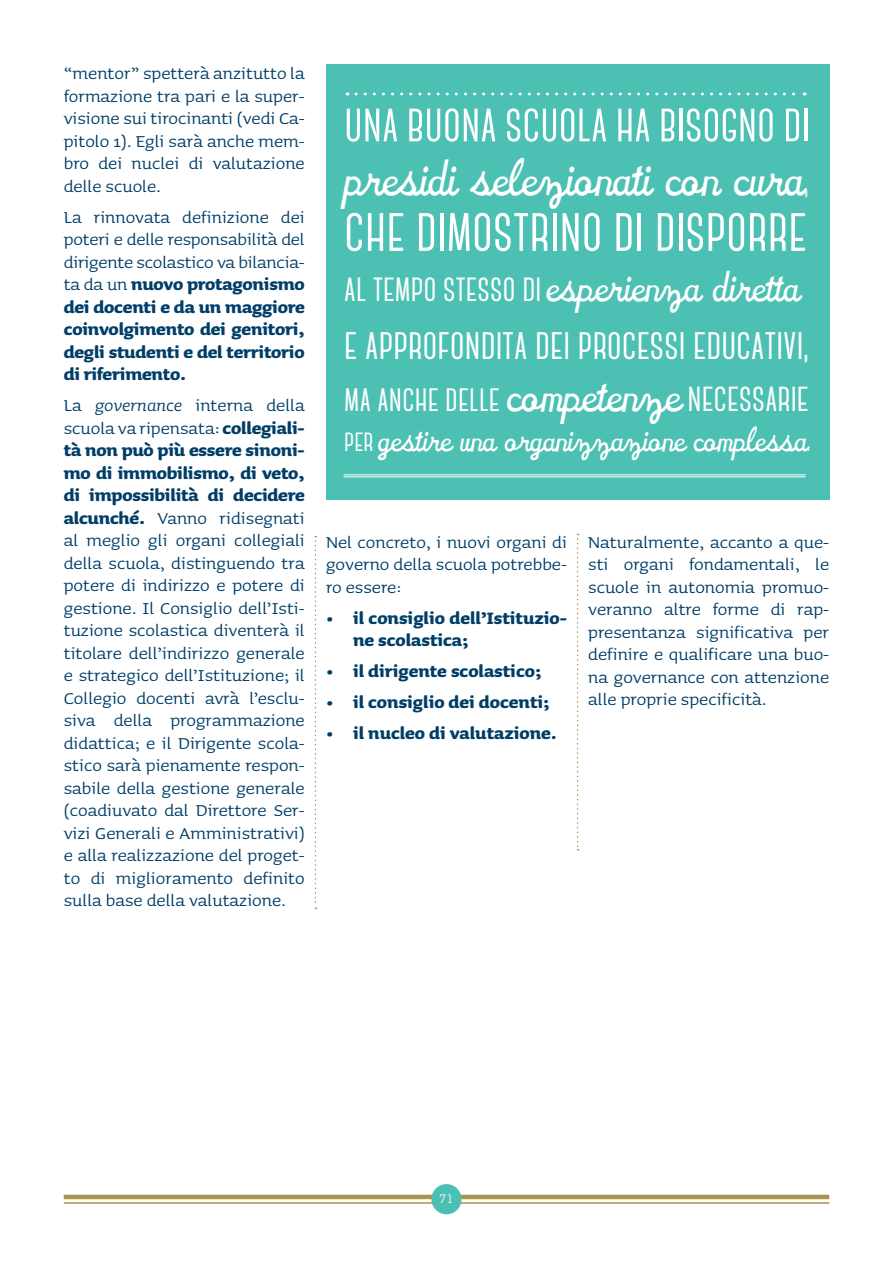
<style>
.page{position:relative;width:893px;height:1263px;background:#fff}
.page>*{position:absolute;margin:0;border:0;box-sizing:border-box;transform-origin:0 0}
.t1{font:700 67.5px "Canter";color:#fff}
.t2{font:700 58.5px "Canter";color:#fff}
.t3{font:49.5px "Varsity Script JF";color:#fff}
.t4{font:700 48px "Canter";color:#fff}
.t5{font:42px "Varsity Script JF";color:#fff}
.t6{font:700 40.5px "Canter";color:#fff}
.t7{font:33px "Varsity Script JF";color:#fff}
.testo_scorrevole{font:21px/22.5px "Sauna";color:#003e68;text-align:justify}
.testo_scorrevole-2{font:700 21px/22.5px "Sauna";color:#003e68;text-align:justify}
.t8{font:12px "Lubalin Graph";color:#fff}
.s1{font-weight:400}
.s2{font-style:italic}
.s3{font-weight:700}
.s4{font-family:"Canter Outline"}
.s5{font-family:"Canter";font-weight:700}
.s6{font-family:"Varsity Script JF";font-weight:400;font-size:46.5px}
.s7{font-size:43.5px}
</style>
<div class="page">
<svg style="left:315px;top:536px;width:1px;height:373px"></svg>
<svg style="left:577px;top:534px;width:2px;height:316px"></svg>
<div style="left:326px;top:64px;width:503px;height:436px;background:#4bc0b3"></div>
<hr style="left:344px;top:474px;width:462px;height:1px;background:#fff">
<hr style="left:344px;top:476px;width:462px;height:1px;background:#fff">
<svg style="left:356px;top:92px;width:449px;height:3px"></svg>
<hr style="left:64px;top:1195px;width:765px;height:4px;background:#aa934b">
<hr style="left:64px;top:1202px;width:765px;height:2px;background:#aa934b">
<div style="left:431px;top:1184px;width:31px;height:30px;background:#4bc0b3;border-radius:50%"></div>
<p class="testo_scorrevole" style="left:64px;top:62px;width:242px">“mentor” spetterà anzitutto la formazione tra pari e la super&shy;visione sui tirocinanti (vedi Ca&shy;pitolo 1). Egli sarà anche mem&shy;bro dei nuclei di valutazione delle scuole.</p>
<p class="testo_scorrevole-2" style="left:64px;top:205px;width:242px"><span class="s1">La rinnovata definizione dei poteri e delle responsabilità del dirigente scolastico va bilancia&shy;ta da un</span> nuovo protagonismo dei docenti e da un maggiore coinvolgimento dei genitori, degli studenti e del territorio di riferimento.</p>
<p class="testo_scorrevole" style="left:64px;top:394px;width:242px">La <span class="s2">governance</span> interna della scuola va ripensata: <span class="s3">collegiali&shy;tà non può più essere sinoni&shy;mo di immobilismo, di veto, di impossibilità di decidere alcunché.</span> Vanno ridisegnati al meglio gli organi collegiali della scuola, distinguendo tra potere di indirizzo e potere di gestione. Il Consiglio dell’Isti&shy;tuzione scolastica diventerà il titolare dell’indirizzo generale e strategico dell’Istituzione; il Collegio docenti avrà l’esclu&shy;siva della programmazione didattica; e il Dirigente scola&shy;stico sarà pienamente respon&shy;sabile della gestione generale (coadiuvato dal Direttore Ser&shy;vizi Generali e Amministrativi) e alla realizzazione del proget&shy;to di miglioramento definito sulla base della valutazione.</p>
<p class="t2" style="left:344px;top:92px;width:467px">una buona scuola ha bisogno di</p>
<p class="t3" style="left:344px;top:149px;width:465px">presidi selezionati con cura<span class="s4">,</span></p>
<p class="t1" style="left:344px;top:194px;width:464px">che dimostrino di disporre</p>
<p class="t5" style="left:344px;top:262px;width:457px"><span class="s5">al tempo stesso di</span>esperienza diretta</p>
<p class="t4" style="left:344px;top:319px;width:466px">e approfondita dei processi educativi,</p>
<p class="t6" style="left:344px;top:377px;width:466px">ma anche delle <span class="s6">competenze</span> <span class="s7">necessarie</span></p>
<p class="t7" style="left:344px;top:420px;width:467px"><span class="s5">per</span>gestire una organizzazione complessa<span class="s4">.</span></p>
<p class="testo_scorrevole" style="left:326px;top:531px;width:242px">Nel concreto, i nuovi organi di governo della scuola potrebbe&shy;ro essere:</p>
<p class="testo_scorrevole-2" style="left:353px;top:607px;width:215px;text-indent:-27px">• il consiglio dell’Istituzio&shy;ne scolastica;</p>
<p class="testo_scorrevole-2" style="left:326px;top:660px;width:217px">• il dirigente scolastico;</p>
<p class="testo_scorrevole-2" style="left:326px;top:691px;width:225px">• il consiglio dei docenti;</p>
<p class="testo_scorrevole-2" style="left:326px;top:722px;width:232px">• il nucleo di valutazione.</p>
<p class="testo_scorrevole" style="left:588px;top:531px;width:242px">Naturalmente, accanto a que&shy;sti organi fondamentali, le scuole in autonomia promuo&shy;veranno altre forme di rap&shy;presentanza significativa per definire e qualificare una buo&shy;na governance con attenzione alle proprie specificità.</p>
<p class="t8" style="left:439px;top:1192px;width:15px">71</p>
</div>
